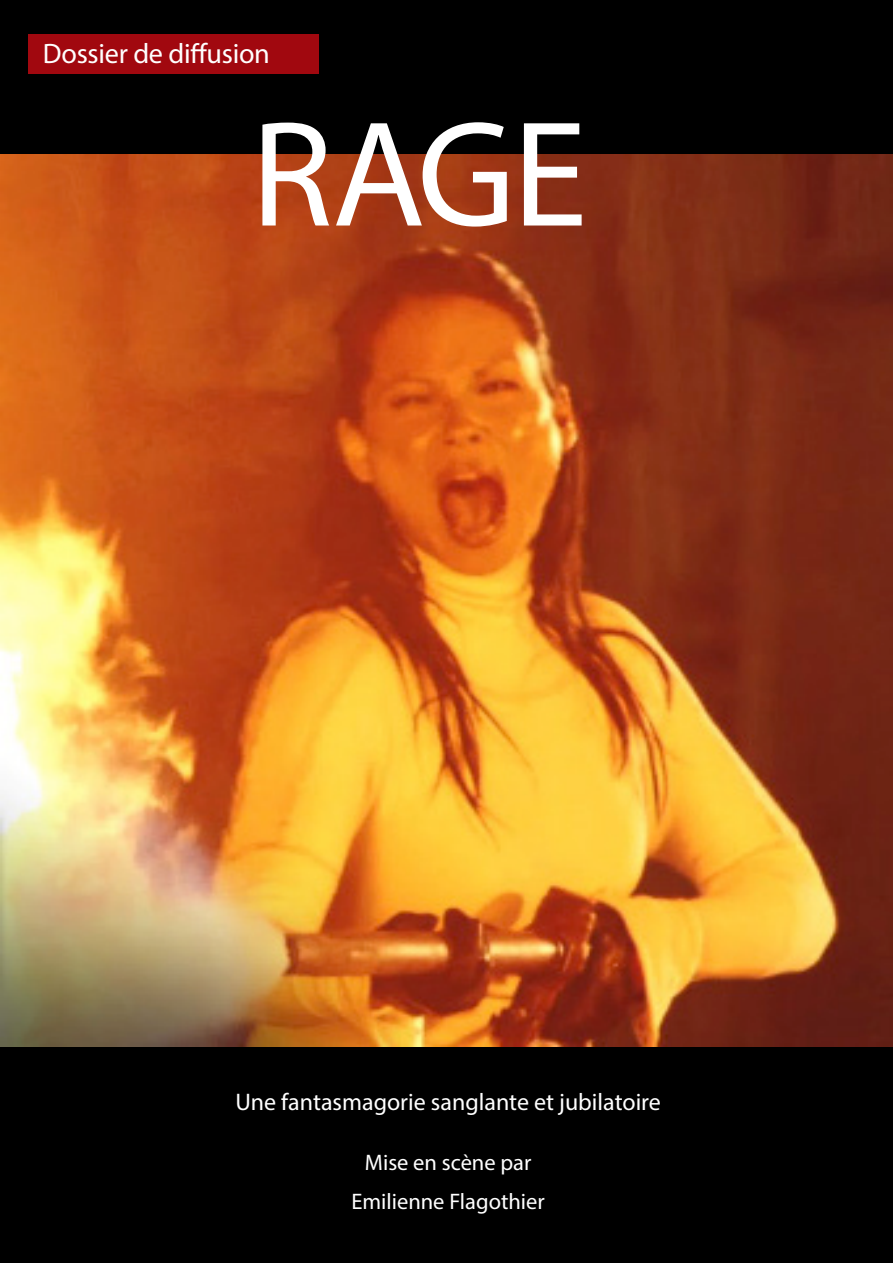
<style>
.page{position:relative;width:893px;height:1263px;background:#000}
.page>*{position:absolute;margin:0;border:0;box-sizing:border-box;transform-origin:0 0}
.t1{font:151.5px "Myriad Pro";color:#fff}
.t2{font:28.2px "Myriad Pro";letter-spacing:-.01em;color:#fff}
.t3{font:24px "Myriad Pro";color:#fff}
.t4{font:22.5px "Myriad Pro";color:#fff}
</style>
<div class="page">
<img style="left:0;top:155px;width:893px;height:891px">
<div style="left:28px;top:34px;width:291px;height:40px;background:#a1080f"></div>
<p class="t2" style="left:43px;top:36px;width:229px">Dossier de diffusion</p>
<p class="t1" style="left:251px;top:81px;width:338px">RAGE</p>
<p class="t3" style="left:235px;top:1087px;width:427px">Une fantasmagorie sanglante et jubilatoire</p>
<p class="t4" style="left:365px;top:1149px;width:168px">Mise en scène par</p>
<p class="t4" style="left:351px;top:1188px;width:195px">Emilienne Flagothier</p>
</div>
